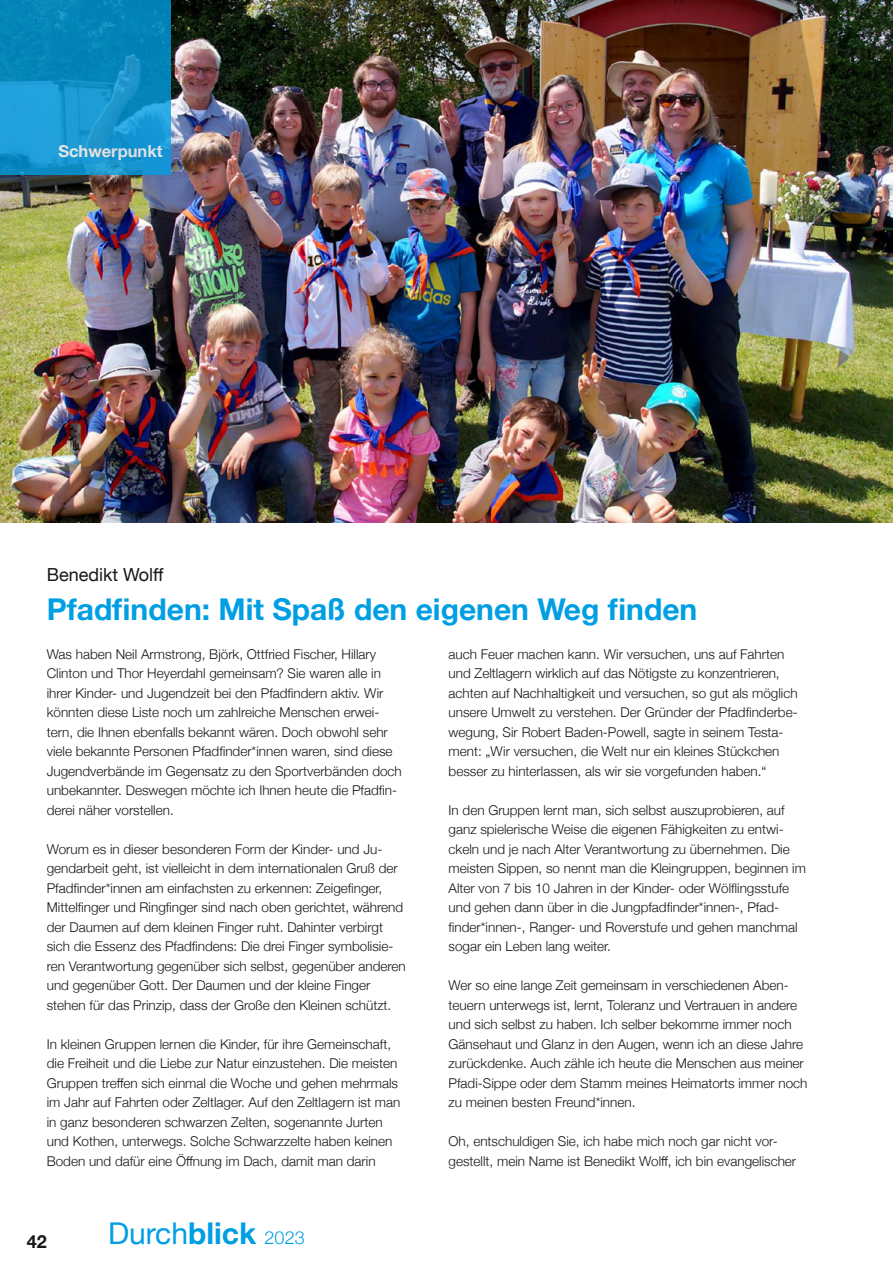
<style>
.page{position:relative;width:893px;height:1263px;background:#fff}
.page>*{position:absolute;margin:0;border:0;box-sizing:border-box;transform-origin:0 0}
.t1{font:700 30px "Helvetica Neue";color:#009ee3}
.t2{font:30px "Helvetica Neue";color:#009ee3}
.t3{font:18px "Helvetica Neue";color:#181716}
.t4{font:700 18px "Helvetica Neue";color:#181716}
.t5{font:700 16.5px "Helvetica Neue";color:#fff}
.t6{font:300 13.5px/19.5px "Helvetica Neue";color:#181716}
.s1{font-weight:700}
.s2{font-weight:300;font-size:18px}
</style>
<div class="page">
<img style="left:0;top:0;width:893px;height:522px">
<svg style="left:0;top:0;width:171px;height:174px;background:#0f8fc6"></svg>
<p class="t5" style="left:58px;top:138px;width:106px">Schwerpunkt</p>
<h2 class="t3" style="left:47px;top:561px;width:118px">Benedikt Wolff</h2>
<h1 class="t1" style="left:47px;top:585px;width:652px">Pfadfinden: Mit Spaß den eigenen Weg finden</h1>
<p class="t6" style="left:47px;top:643px;width:357px">Was haben Neil Armstrong, Björk, Ottfried Fischer, Hillary Clinton und Thor Heyerdahl gemeinsam? Sie waren alle in ihrer Kinder- und Jugendzeit bei den Pfadfindern aktiv. Wir könnten diese Liste noch um zahlreiche Menschen erwei&shy;tern, die Ihnen ebenfalls bekannt wären. Doch obwohl sehr viele bekannte Personen Pfadfinder*innen waren, sind diese Jugendverbände im Gegensatz zu den Sportverbänden doch unbekannter. Deswegen möchte ich Ihnen heute die Pfadfin&shy;derei näher vorstellen.</p>
<p class="t6" style="left:47px;top:838px;width:360px">Worum es in dieser besonderen Form der Kinder- und Ju&shy;gendarbeit geht, ist vielleicht in dem internationalen Gruß der Pfadfinder*innen am einfachsten zu erkennen: Zeigefinger, Mittelfinger und Ringfinger sind nach oben gerichtet, während der Daumen auf dem kleinen Finger ruht. Dahinter verbirgt sich die Essenz des Pfadfindens: Die drei Finger symbolisie&shy;ren Verantwortung gegenüber sich selbst, gegenüber anderen und gegenüber Gott. Der Daumen und der kleine Finger stehen für das Prinzip, dass der Große den Kleinen schützt.</p>
<p class="t6" style="left:47px;top:1033px;width:355px">In kleinen Gruppen lernen die Kinder, für ihre Gemeinschaft, die Freiheit und die Liebe zur Natur einzustehen. Die meisten Gruppen treffen sich einmal die Woche und gehen mehrmals im Jahr auf Fahrten oder Zeltlager. Auf den Zeltlagern ist man in ganz besonderen schwarzen Zelten, sogenannte Jurten und Kothen, unterwegs. Solche Schwarzzelte haben keinen Boden und dafür eine Öffnung im Dach, damit man darin</p>
<p class="t6" style="left:449px;top:643px;width:351px">auch Feuer machen kann. Wir versuchen, uns auf Fahrten und Zeltlagern wirklich auf das Nötigste zu konzentrieren, achten auf Nachhaltigkeit und versuchen, so gut als möglich unsere Umwelt zu verstehen. Der Gründer der Pfadfinderbe&shy;wegung, Sir Robert Baden-Powell, sagte in seinem Testa&shy;ment: „Wir versuchen, die Welt nur ein kleines Stückchen besser zu hinterlassen, als wir sie vorgefunden haben.“</p>
<p class="t6" style="left:449px;top:799px;width:359px">In den Gruppen lernt man, sich selbst auszuprobieren, auf ganz spielerische Weise die eigenen Fähigkeiten zu entwi&shy;ckeln und je nach Alter Verantwortung zu übernehmen. Die meisten Sippen, so nennt man die Kleingruppen, beginnen im Alter von 7 bis 10 Jahren in der Kinder- oder Wölflingsstufe und gehen dann über in die Jungpfadfinder*innen-, Pfad&shy;finder*innen-, Ranger- und Roverstufe und gehen manchmal sogar ein Leben lang weiter.</p>
<p class="t6" style="left:449px;top:974px;width:360px">Wer so eine lange Zeit gemeinsam in verschiedenen Aben&shy;teuern unterwegs ist, lernt, Toleranz und Vertrauen in andere und sich selbst zu haben. Ich selber bekomme immer noch Gänsehaut und Glanz in den Augen, wenn ich an diese Jahre zurückdenke. Auch zähle ich heute die Menschen aus meiner Pfadi-Sippe oder dem Stamm meines Heimatorts immer noch zu meinen besten Freund*innen.</p>
<p class="t6" style="left:449px;top:1130px;width:349px">Oh, entschuldigen Sie, ich habe mich noch gar nicht vor&shy;gestellt, mein Name ist Benedikt Wolff, ich bin evangelischer</p>
<h2 class="t4" style="left:27px;top:1227px;width:22px">42</h2>
<h1 class="t2" style="left:108px;top:1212px;width:198px">Durch<span class="s1">blick</span> <span class="s2">2023</span></h1>
</div>
